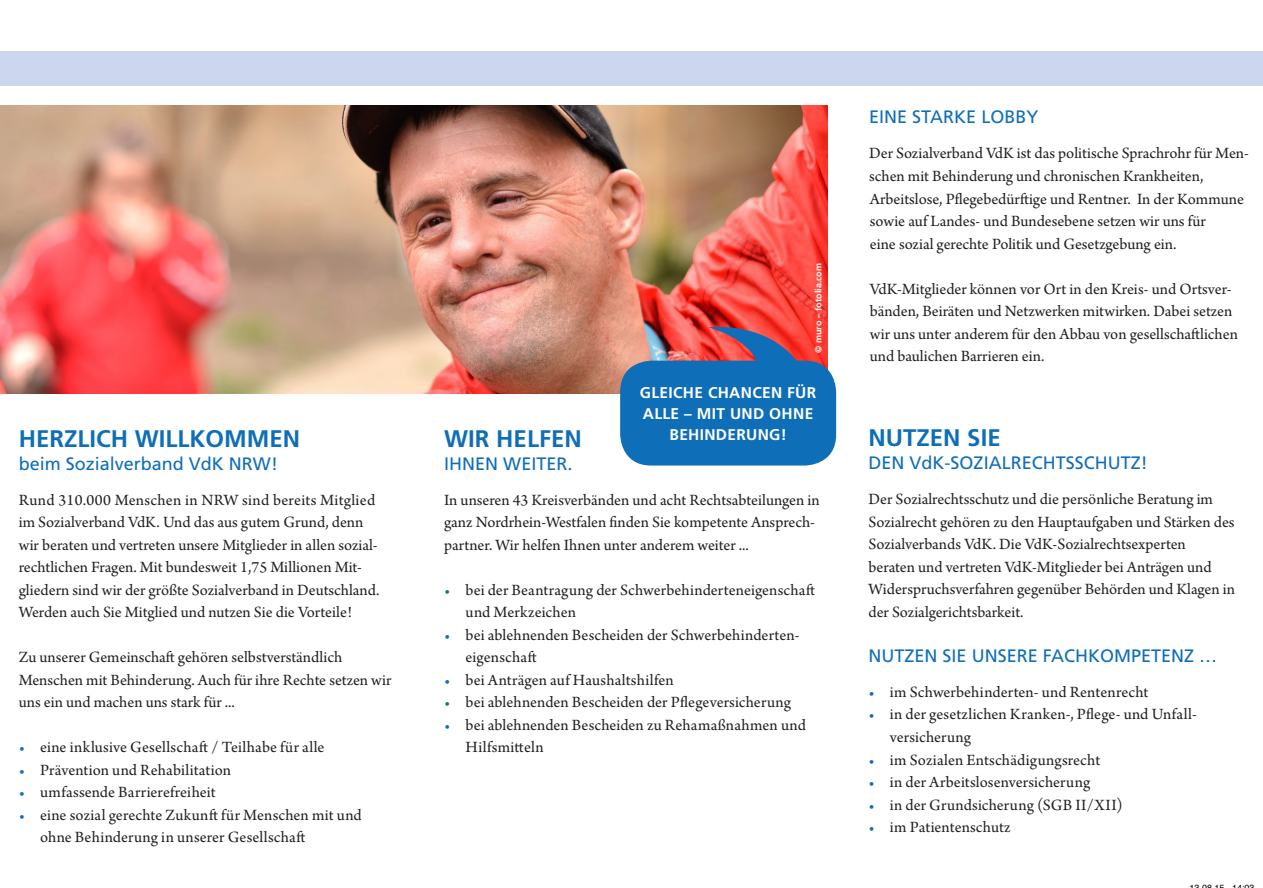
<style>
.page{position:relative;width:1263px;height:888px;background:#fff}
.page>*{position:absolute;margin:0;border:0;box-sizing:border-box;transform-origin:0 0}
.t1{font:700 24px "Frutiger LT Std";color:#0f6eb8}
.t2{font:18px "Frutiger LT Std";color:#0f6eb8}
.t3{font:16.5px/22.5px "Arno Pro";color:#231f20}
.t4{font:700 15.45px/21.1px "Frutiger LT Std";letter-spacing:.02em;color:#fff;text-align:center}
.t5{font:700 9px "Frutiger";color:#fff}
.t6{font:9px "Helvetica";color:#000}
.s1{color:#0f6eb8}
</style>
<div class="page">
<div style="left:0;top:51px;width:1262px;height:35px;background:#ccd6ec"></div>
<img style="left:0;top:105px;width:827px;height:288px">
<div style="left:620px;top:361px;width:216px;height:104px;background:#0f6eb8;border-radius:31px"></div>
<svg style="left:708px;top:323px;width:93px;height:38px"></svg>
<h1 class="t1" style="left:19px;top:425px;width:283px">HERZLICH WILLKOMMEN</h1>
<p class="t2" style="left:19px;top:453px;width:261px">beim Sozialverband VdK NRW!</p>
<p class="t3" style="left:19px;top:489px;width:362px">Rund 310.000 Menschen in NRW sind bereits Mitglied im Sozialverband VdK. Und das aus gutem Grund, denn wir beraten und vertreten unsere Mitglieder in allen sozial&shy;rechtlichen Fragen. Mit bundesweit 1,75 Millionen Mit&shy;gliedern sind wir der größte Sozialverband in Deutschland.<br>Werden auch Sie Mitglied und nutzen Sie die Vorteile!</p>
<p class="t3" style="left:19px;top:647px;width:374px">Zu unserer Gemeinschaft gehören selbstverständlich<br>Menschen mit Behinderung. Auch für ihre Rechte setzen wir uns ein und machen uns stark für ...</p>
<p class="t3" style="left:19px;top:737px;width:307px"><span class="s1">•</span> eine inklusive Gesellschaft / Teilhabe für alle</p>
<p class="t3" style="left:19px;top:760px;width:214px"><span class="s1">•</span> Prävention und Rehabilitation</p>
<p class="t3" style="left:19px;top:782px;width:198px"><span class="s1">•</span> umfassende Barrierefreiheit</p>
<p class="t3" style="left:40px;top:805px;width:323px;text-indent:-21px"><span class="s1">•</span> eine sozial gerechte Zukunft für Menschen mit und ohne Behinderung in unserer Gesellschaft</p>
<p class="t5" style="left:813px;top:353px;width:91px;rotate:-90deg">© muro – fotolia.com</p>
<p class="t4" style="left:640px;top:382px;width:178px">GLEICHE CHANCEN FÜR<br>ALLE – MIT UND OHNE<br>BEHINDERUNG!</p>
<h1 class="t1" style="left:444px;top:425px;width:139px">WIR HELFEN</h1>
<p class="t2" style="left:444px;top:453px;width:130px">IHNEN WEITER.</p>
<p class="t3" style="left:444px;top:489px;width:377px">In unseren 43 Kreisverbänden und acht Rechtsabteilungen in ganz Nordrhein-Westfalen finden Sie kompetente Ansprech&shy;partner. Wir helfen Ihnen unter anderem weiter ...</p>
<p class="t3" style="left:465px;top:579px;width:351px;text-indent:-21px"><span class="s1">•</span> bei der Beantragung der Schwerbehinderteneigenschaft und Merkzeichen</p>
<p class="t3" style="left:465px;top:625px;width:335px;text-indent:-21px"><span class="s1">•</span> bei ablehnenden Bescheiden der Schwerbehinderten&shy;eigenschaft</p>
<p class="t3" style="left:444px;top:670px;width:231px"><span class="s1">•</span> bei Anträgen auf Haushaltshilfen</p>
<p class="t3" style="left:444px;top:692px;width:348px"><span class="s1">•</span> bei ablehnenden Bescheiden der Pflegeversicherung</p>
<p class="t3" style="left:465px;top:715px;width:342px;text-indent:-21px"><span class="s1">•</span> bei ablehnenden Bescheiden zu Rehamaßnahmen und<br>Hilfsmitteln</p>
<p class="t2" style="left:869px;top:106px;width:171px">EINE STARKE LOBBY</p>
<p class="t3" style="left:869px;top:143px;width:381px">Der Sozialverband VdK ist das politische Sprachrohr für Men&shy;schen mit Behinderung und chronischen Krankheiten,</p>
<p class="t3" style="left:869px;top:188px;width:375px">Arbeitslose, Pflegebedürftige und Rentner. In der Kommune sowie auf Landes- und Bundesebene setzen wir uns für<br>eine sozial gerechte Politik und Gesetzgebung ein.</p>
<p class="t3" style="left:869px;top:278px;width:369px">VdK-Mitglieder können vor Ort in den Kreis- und Ortsver&shy;bänden, Beiräten und Netzwerken mitwirken. Dabei setzen wir uns unter anderem für den Abbau von gesellschaftlichen und baulichen Barrieren ein.</p>
<h1 class="t1" style="left:868px;top:424px;width:134px">NUTZEN SIE</h1>
<p class="t2" style="left:868px;top:452px;width:281px">DEN VdK-SOZIALRECHTSSCHUTZ!</p>
<p class="t3" style="left:868px;top:489px;width:368px">Der Sozialrechtsschutz und die persönliche Beratung im Sozialrecht gehören zu den Hauptaufgaben und Stärken des Sozialverbands VdK. Die VdK-Sozialrechtsexperten beraten und vertreten VdK-Mitglieder bei Anträgen und Widerspruchsverfahren gegenüber Behörden und Klagen in der Sozialgerichtsbarkeit.</p>
<p class="t2" style="left:868px;top:645px;width:350px">NUTZEN SIE UNSERE FACHKOMPETENZ …</p>
<p class="t3" style="left:868px;top:682px;width:281px"><span class="s1">•</span> im Schwerbehinderten- und Rentenrecht</p>
<p class="t3" style="left:889px;top:704px;width:308px;text-indent:-21px"><span class="s1">•</span> in der gesetzlichen Kranken-, Pflege- und Unfall&shy;versicherung</p>
<p class="t3" style="left:868px;top:749px;width:233px"><span class="s1">•</span> im Sozialen Entschädigungsrecht</p>
<p class="t3" style="left:868px;top:772px;width:223px"><span class="s1">•</span> in der Arbeitslosenversicherung</p>
<p class="t3" style="left:868px;top:794px;width:256px"><span class="s1">•</span> in der Grundsicherung (SGB II/XII)</p>
<p class="t3" style="left:868px;top:817px;width:143px"><span class="s1">•</span> im Patientenschutz</p>
<p class="t6" style="left:1189px;top:881px;width:67px">13 08 15 14 03</p>
</div>
